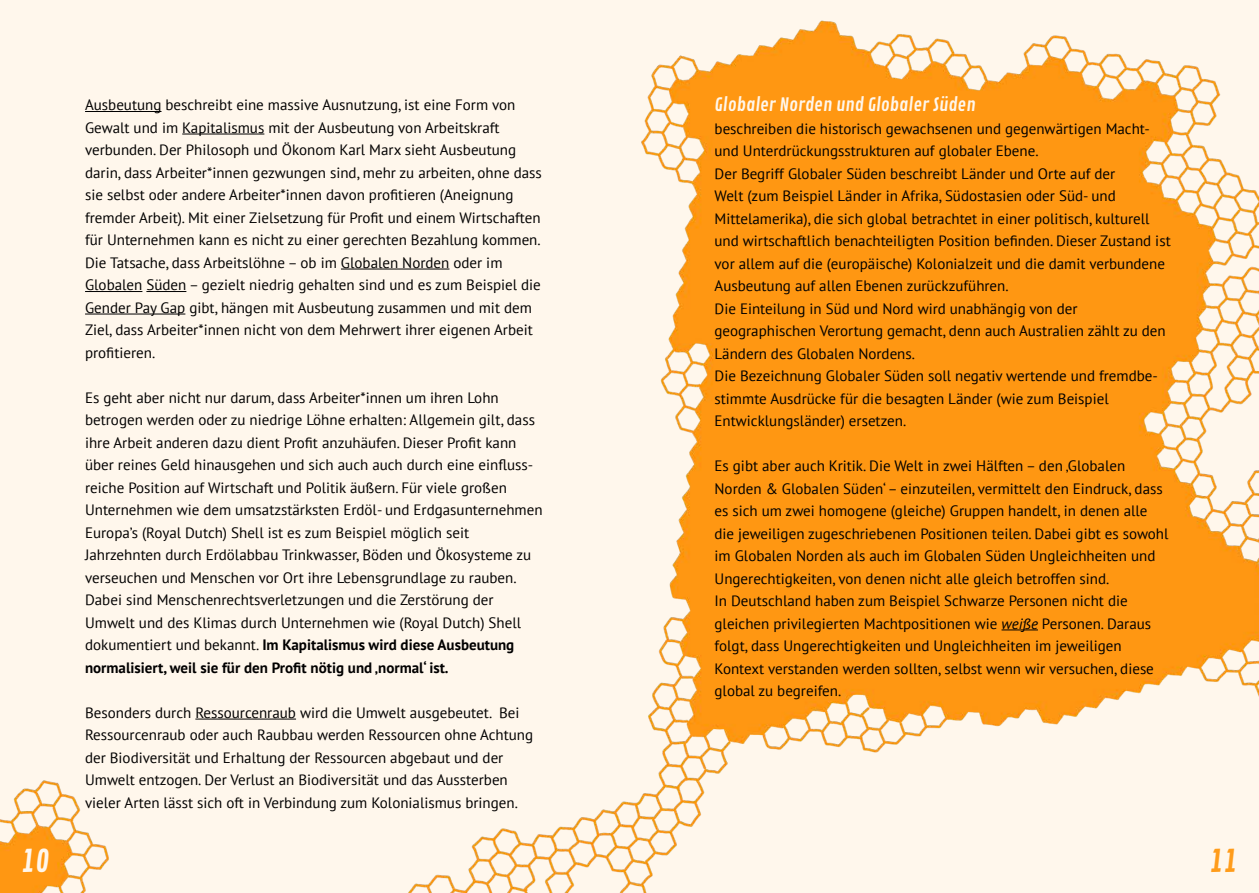
<style>
.page{position:relative;width:1259px;height:893px;background:#fff}
.page>*{position:absolute;margin:0;border:0;box-sizing:border-box;transform-origin:0 0}
.Seiten_Kritisieren{font:30px "Contrail One";color:#fff7ec}
.Seiten_Kritisieren-2{font:30px "Contrail One";color:#ff9c1a}
.Ü3_Kritisieren{font:18px "Contrail One";color:#fff7ec}
.Fließtext{font:15px/22.5px "PT Sans";color:#000}
.s1{font-weight:700}
.s2{font-style:italic}
</style>
<div class="page">
<img style="left:0;top:0;width:1259px;height:893px">
<hr style="left:85px;top:111px;width:76px;height:1px;background:#000">
<hr style="left:182px;top:134px;width:82px;height:1px;background:#000">
<hr style="left:341px;top:269px;width:108px;height:1px;background:#000">
<hr style="left:85px;top:291px;width:57px;height:1px;background:#000">
<hr style="left:146px;top:291px;width:40px;height:1px;background:#000">
<hr style="left:85px;top:314px;width:100px;height:1px;background:#000">
<hr style="left:195px;top:719px;width:101px;height:1px;background:#000">
<hr style="left:1001px;top:630px;width:37px;height:1px;background:#000">
<p class="Fließtext" style="left:85px;top:94px;width:458px">Ausbeutung beschreibt eine massive Ausnutzung, ist eine Form von Gewalt und im Kapitalismus mit der Ausbeutung von Arbeitskraft verbunden. Der Philosoph und Ökonom Karl Marx sieht Ausbeutung darin, dass Arbeiter*innen gezwungen sind, mehr zu arbeiten, ohne dass sie selbst oder andere Arbeiter*innen davon profitieren (Aneignung fremder Arbeit). Mit einer Zielsetzung für Profit und einem Wirtschaften für Unternehmen kann es nicht zu einer gerechten Bezahlung kommen.<br>Die Tatsache, dass Arbeitslöhne – ob im Globalen Norden oder im Globalen Süden – gezielt niedrig gehalten sind und es zum Beispiel die Gender Pay Gap gibt, hängen mit Ausbeutung zusammen und mit dem Ziel, dass Arbeiter*innen nicht von dem Mehrwert ihrer eigenen Arbeit profitieren.</p>
<p class="Fließtext" style="left:85px;top:386px;width:459px">Es geht aber nicht nur darum, dass Arbeiter*innen um ihren Lohn betrogen werden oder zu niedrige Löhne erhalten: Allgemein gilt, dass ihre Arbeit anderen dazu dient Profit anzuhäufen. Dieser Profit kann über reines Geld hinausgehen und sich auch auch durch eine einfluss&shy;reiche Position auf Wirtschaft und Politik äußern. Für viele großen Unternehmen wie dem umsatzstärksten Erdöl- und Erdgasunternehmen Europa’s (Royal Dutch) Shell ist es zum Beispiel möglich seit Jahrzehnten durch Erdölabbau Trinkwasser, Böden und Ökosysteme zu verseuchen und Menschen vor Ort ihre Lebensgrundlage zu rauben.<br>Dabei sind Menschenrechtsverletzungen und die Zerstörung der Umwelt und des Klimas durch Unternehmen wie (Royal Dutch) Shell dokumentiert und bekannt. <span class="s1">Im Kapitalismus wird diese Ausbeutung normalisiert, weil sie für den Profit nötig und ‚normal‘ ist.</span></p>
<p class="Fließtext" style="left:85px;top:701px;width:450px">Besonders durch Ressourcenraub wird die Umwelt ausgebeutet. Bei Ressourcenraub oder auch Raubbau werden Ressourcen ohne Achtung der Biodiversität und Erhaltung der Ressourcen abgebaut und der Umwelt entzogen. Der Verlust an Biodiversität und das Aussterben vieler Arten lässt sich oft in Verbindung zum Kolonialismus bringen.</p>
<p class="Ü3_Kritisieren" style="left:714px;top:94px;width:263px">Globaler Norden und Globaler Süden</p>
<p class="Fließtext" style="left:714px;top:117px;width:437px">beschreiben die historisch gewachsenen und gegenwärtigen Macht&shy;und Unterdrückungsstrukturen auf globaler Ebene.</p>
<p class="Fließtext" style="left:714px;top:162px;width:458px">Der Begriff Globaler Süden beschreibt Länder und Orte auf der<br>Welt (zum Beispiel Länder in Afrika, Südostasien oder Süd- und Mittelamerika), die sich global betrachtet in einer politisch, kulturell und wirtschaftlich benachteiligten Position befinden. Dieser Zustand ist vor allem auf die (europäische) Kolonialzeit und die damit verbundene Ausbeutung auf allen Ebenen zurückzuführen.</p>
<p class="Fließtext" style="left:714px;top:297px;width:453px">Die Einteilung in Süd und Nord wird unabhängig von der geographischen Verortung gemacht, denn auch Australien zählt zu den<br>Ländern des Globalen Nordens.</p>
<p class="Fließtext" style="left:714px;top:364px;width:445px">Die Bezeichnung Globaler Süden soll negativ wertende und fremdbe&shy;stimmte Ausdrücke für die besagten Länder (wie zum Beispiel<br>Entwicklungsländer) ersetzen.</p>
<p class="Fließtext" style="left:714px;top:454px;width:455px">Es gibt aber auch Kritik. Die Welt in zwei Hälften – den ‚Globalen Norden &amp; Globalen Süden‘ – einzuteilen, vermittelt den Eindruck, dass es sich um zwei homogene (gleiche) Gruppen handelt, in denen alle die jeweiligen zugeschriebenen Positionen teilen. Dabei gibt es sowohl im Globalen Norden als auch im Globalen Süden Ungleichheiten und Ungerechtigkeiten, von denen nicht alle gleich betroffen sind.</p>
<p class="Fließtext" style="left:714px;top:589px;width:441px">In Deutschland haben zum Beispiel Schwarze Personen nicht die gleichen privilegierten Machtpositionen wie <span class="s2">weiße</span> Personen. Daraus folgt, dass Ungerechtigkeiten und Ungleichheiten im jeweiligen Kontext verstanden werden sollten, selbst wenn wir versuchen, diese global zu begreifen.</p>
<p class="Seiten_Kritisieren" style="left:21px;top:843px;width:30px">10</p>
<p class="Seiten_Kritisieren-2" style="left:1209px;top:843px;width:30px">11</p>
</div>
